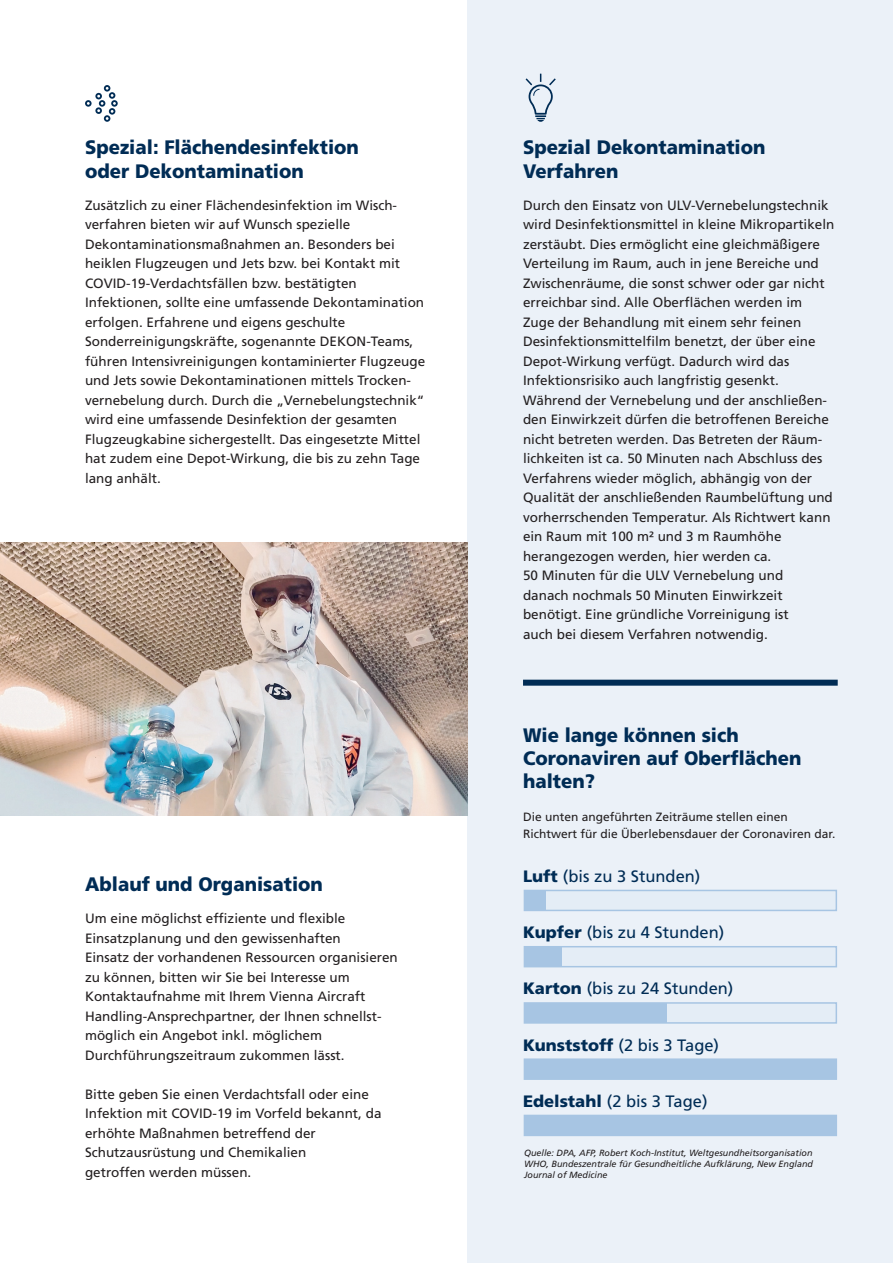
<style>
.page{position:relative;width:893px;height:1263px;background:#fff}
.page>*{position:absolute;margin:0;border:0;box-sizing:border-box;transform-origin:0 0}
.t1{font:900 19.5px/23.4px "Frutiger";color:#002c55;scale:.95 1}
.t2{font:16.5px "Frutiger";color:#002c55}
.t3{font:13.5px/19.5px "Frutiger";color:#231f20}
.t4{font:12px/16.5px "Frutiger";color:#231f20}
.t5{font:italic 9px/10.8px "Frutiger";color:#231f20;text-align:justify}
.s1{font-weight:900}
</style>
<div class="page">
<div style="left:468px;top:0;width:425px;height:1263px;background:#ebf1f8"></div>
<svg style="left:529px;top:74px;width:24px;height:48px"></svg>
<div style="left:524px;top:1002px;width:313px;height:22px;background:#e4edf6;border:2px solid #a7c5e3"></div>
<div style="left:524px;top:1003px;width:142px;height:20px;background:#a7c5e3"></div>
<svg style="left:524px;top:1058px;width:313px;height:22px"></svg>
<div style="left:524px;top:1059px;width:312px;height:20px;background:#a7c5e3"></div>
<div style="left:524px;top:1115px;width:313px;height:21px;background:#a7c5e3"></div>
<div style="left:523px;top:680px;width:315px;height:6px;background:#002c55"></div>
<svg style="left:85px;top:85px;width:33px;height:37px"></svg>
<div style="left:524px;top:890px;width:313px;height:21px;background:#e4edf6;border:2px solid #a7c5e3"></div>
<div style="left:524px;top:890px;width:21px;height:20px;background:#a7c5e3"></div>
<div style="left:524px;top:946px;width:313px;height:21px;background:#e4edf6;border:2px solid #a7c5e3"></div>
<div style="left:524px;top:947px;width:37px;height:20px;background:#a7c5e3"></div>
<img style="left:0;top:543px;width:468px;height:273px">
<h1 class="t1" style="left:85px;top:136px;width:290px">Spezial: Flächendesinfektion oder Dekontamination</h1>
<p class="t3" style="left:85px;top:195px;width:342px">Zusätzlich zu einer Flächendesinfektion im Wisch&shy;verfahren bieten wir auf Wunsch spezielle Dekontaminationsmaßnahmen an. Besonders bei heiklen Flugzeugen und Jets bzw. bei Kontakt mit COVID-19-Verdachtsfällen bzw. bestätigten Infektionen, sollte eine umfassende Dekontamination erfolgen. Erfahrene und eigens geschulte Sonderreinigungskräfte, sogenannte DEKON-Teams, führen Intensivreinigungen kontaminierter Flugzeuge und Jets sowie Dekontaminationen mittels Trocken&shy;vernebelung durch. Durch die „Vernebelungstechnik“ wird eine umfassende Desinfektion der gesamten Flugzeugkabine sichergestellt. Das eingesetzte Mittel hat zudem eine Depot-Wirkung, die bis zu zehn Tage lang anhält.</p>
<h1 class="t1" style="left:85px;top:872px;width:252px">Ablauf und Organisation</h1>
<p class="t3" style="left:85px;top:909px;width:314px">Um eine möglichst effiziente und flexible Einsatzplanung und den gewissenhaften<br>Einsatz der vorhandenen Ressourcen organisieren zu können, bitten wir Sie bei Interesse um Kontaktaufnahme mit Ihrem Vienna Aircraft Handling-Ansprechpartner, der Ihnen schnellst&shy;möglich ein Angebot inkl. möglichem Durchführungszeitraum zukommen lässt.</p>
<p class="t3" style="left:85px;top:1084px;width:298px">Bitte geben Sie einen Verdachtsfall oder eine Infektion mit COVID-19 im Vorfeld bekannt, da erhöhte Maßnahmen betreffend der Schutzausrüstung und Chemikalien<br>getroffen werden müssen.</p>
<h1 class="t1" style="left:523px;top:136px;width:257px">Spezial Dekontamination<br>Verfahren</h1>
<p class="t3" style="left:523px;top:195px;width:313px">Durch den Einsatz von ULV-Vernebelungstechnik wird Desinfektionsmittel in kleine Mikropartikeln zerstäubt. Dies ermöglicht eine gleichmäßigere Verteilung im Raum, auch in jene Bereiche und Zwischenräume, die sonst schwer oder gar nicht erreichbar sind. Alle Oberflächen werden im Zuge der Behandlung mit einem sehr feinen Desinfektionsmittelfilm benetzt, der über eine Depot-Wirkung verfügt. Dadurch wird das Infektionsrisiko auch langfristig gesenkt.<br>Während der Vernebelung und der anschließen&shy;den Einwirkzeit dürfen die betroffenen Bereiche nicht betreten werden. Das Betreten der Räum&shy;lichkeiten ist ca. 50 Minuten nach Abschluss des Verfahrens wieder möglich, abhängig von der Qualität der anschließenden Raumbelüftung und vorherrschenden Temperatur. Als Richtwert kann ein Raum mit 100 m² und 3 m Raumhöhe herangezogen werden, hier werden ca.<br>50 Minuten für die ULV Vernebelung und<br>danach nochmals 50 Minuten Einwirkzeit benötigt. Eine gründliche Vorreinigung ist<br>auch bei diesem Verfahren notwendig.</p>
<h1 class="t1" style="left:523px;top:723px;width:294px">Wie lange können sich<br>Coronaviren auf Oberflächen halten?</h1>
<p class="t4" style="left:523px;top:809px;width:314px">Die unten angeführten Zeiträume stellen einen<br>Richtwert für die Überlebensdauer der Coronaviren dar.</p>
<p class="t2" style="left:523px;top:866px;width:179px"><span class="s1">Luft</span> (bis zu 3 Stunden)</p>
<p class="t2" style="left:523px;top:922px;width:203px"><span class="s1">Kupfer</span> (bis zu 4 Stunden)</p>
<p class="t2" style="left:523px;top:979px;width:212px"><span class="s1">Karton</span> (bis zu 24 Stunden)</p>
<p class="t2" style="left:523px;top:1035px;width:198px"><span class="s1">Kunststoff</span> (2 bis 3 Tage)</p>
<p class="t2" style="left:523px;top:1091px;width:186px"><span class="s1">Edelstahl</span> (2 bis 3 Tage)</p>
<p class="t5" style="left:524px;top:1148px;width:291px">Quelle: DPA, AFP, Robert Koch-Institut, Weltgesundheitsorganisation WHO, Bundeszentrale für Gesundheitliche Aufklärung, New England Journal of Medicine</p>
</div>
